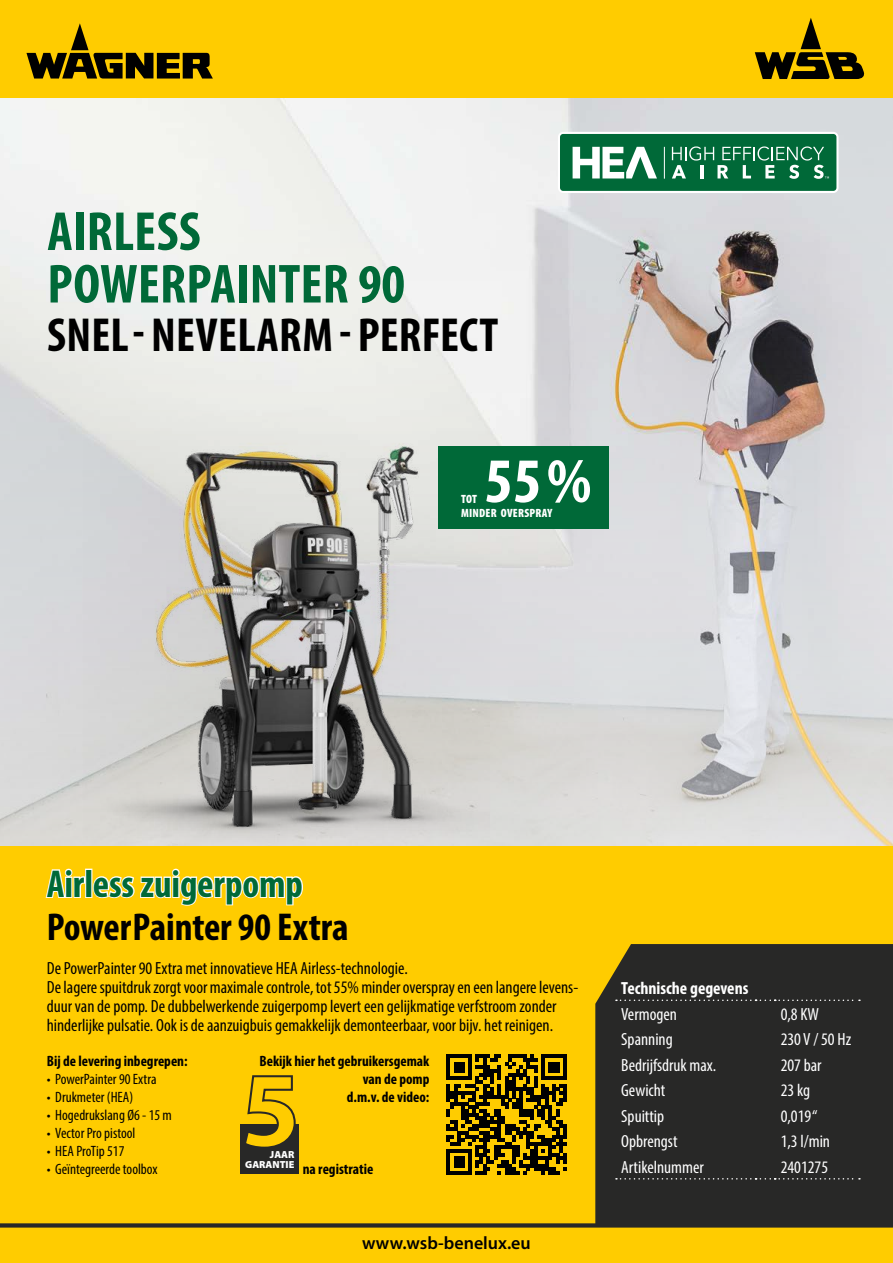
<style>
.page{position:relative;width:893px;height:1263px;background:#fff}
.page>*{position:absolute;margin:0;border:0;box-sizing:border-box;transform-origin:0 0}
.t1{font:700 108px "Myriad Pro";color:#fc0}
.t2{font:700 condensed 55.5px/52.5px "Myriad Pro";letter-spacing:.005em;color:#006938}
.t3{font:700 condensed 48px "Myriad Pro";letter-spacing:.005em;color:#000}
.t4{font:700 condensed 39px "Myriad Pro";letter-spacing:-.005em;color:#000}
.t5{font:700 condensed 39px "Myriad Pro";letter-spacing:-.005em;color:#006938}
.t6{font:600 18px "Myriad Pro";color:#000}
.t7{font:condensed 17.7px/19.2px "Myriad Pro";color:#000}
.t8{font:condensed 17.7px "Myriad Pro";color:#fff}
.t9{font:700 condensed 17.7px "Myriad Pro";color:#fff}
.t10{font:condensed 15px "Myriad Pro";color:#000}
.t11{font:700 condensed 15px/18px "Myriad Pro";color:#000;text-align:right}
.t12{font:900 condensed 12px/13.5px "Myriad Pro";letter-spacing:.02em;color:#fff}
.t13{font:900 10.2px/10.2px "Myriad Pro";color:#fff;text-align:right}
</style>
<div class="page">
<img style="left:0;top:98px;width:893px;height:748px">
<div style="left:0;top:846px;width:893px;height:417px;background:#fc0"></div>
<svg style="left:45px;top:868px;width:41px;height:30px"></svg>
<div style="left:85px;top:869px;width:7px;height:29px;border:2px solid #fff"></div>
<svg style="left:92px;top:868px;width:211px;height:38px"></svg>
<div style="left:595px;top:944px;width:298px;height:279px;background:#282827"></div>
<svg style="left:616px;top:999px;width:244px;height:2px"></svg>
<svg style="left:616px;top:1178px;width:244px;height:1px"></svg>
<svg style="left:558px;top:132px;width:280px;height:61px"></svg>
<div style="left:83px;top:838px;width:406px;height:8px;background:#dddcda"></div>
<img style="left:83px;top:432px;width:406px;height:406px">
<div style="left:438px;top:446px;width:170px;height:83px;background:#006938"></div>
<svg style="left:486px;top:460px;width:104px;height:43px"></svg>
<div style="left:241px;top:1124px;width:58px;height:50px;background:#282827"></div>
<svg style="left:247px;top:1075px;width:49px;height:49px"></svg>
<svg style="left:446px;top:1054px;width:121px;height:121px"></svg>
<div style="left:0;top:0;width:893px;height:98px;background:#fc0"></div>
<svg style="left:26px;top:23px;width:187px;height:56px"></svg>
<svg style="left:755px;top:18px;width:110px;height:61px"></svg>
<svg style="left:0;top:1223px;width:893px;height:4px;background:#343124"></svg>
<h2 class="t2" style="left:47px;top:204px;width:359px">Airless<br>PowerPainter 90</h2>
<h3 class="t3" style="left:47px;top:304px;width:453px">Snel - Nevelarm - Perfect</h3>
<p class="t12" style="left:461px;top:493px;width:93px">TOT<br>MINDER OVERSPRAY</p>
<h3 class="t5" style="left:47px;top:859px;width:258px">Airless zuigerpomp</h3>
<h3 class="t4" style="left:47px;top:902px;width:303px">PowerPainter 90 Extra</h3>
<p class="t7" style="left:47px;top:958px;width:533px">De PowerPainter 90 Extra met innovatieve HEA Airless-technologie.<br>De lagere spuitdruk zorgt voor maximale controle, tot 55% minder overspray en een langere levens&shy;duur van de pomp. De dubbelwerkende zuigerpomp levert een gelijkmatige verfstroom zonder hinderlijke pulsatie. Ook is de aanzuigbuis gemakkelijk demonteerbaar, voor bijv. het reinigen.</p>
<p class="t11" style="left:47px;top:1051px;width:142px">Bij de levering inbegrepen:</p>
<p class="t10" style="left:47px;top:1069px;width:111px">• PowerPainter 90 Extra</p>
<p class="t10" style="left:47px;top:1087px;width:88px">• Drukmeter (HEA)</p>
<p class="t10" style="left:47px;top:1105px;width:127px">• Hogedrukslang Ø6 - 15 m</p>
<p class="t10" style="left:47px;top:1123px;width:90px">• Vector Pro pistool</p>
<p class="t10" style="left:47px;top:1141px;width:79px">• HEA ProTip 517</p>
<p class="t10" style="left:47px;top:1159px;width:112px">• Geïntegreerde toolbox</p>
<p class="t11" style="left:259px;top:1051px;width:171px">Bekijk hier het gebruikersgemak van de pomp<br>d.m.v. de video:</p>
<h1 class="t1" style="left:240px;top:1040px;width:61px">5</h1>
<p class="t13" style="left:245px;top:1149px;width:51px">JAAR<br>GARANTIE</p>
<p class="t11" style="left:303px;top:1159px;width:72px">na registratie</p>
<p class="t6" style="left:362px;top:1231px;width:170px">www.wsb-benelux.eu</p>
<p class="t9" style="left:621px;top:977px;width:129px">Technische gegevens</p>
<p class="t8" style="left:621px;top:1003px;width:57px">Vermogen</p>
<p class="t8" style="left:781px;top:1003px;width:40px">0,8 KW</p>
<p class="t8" style="left:621px;top:1028px;width:53px">Spanning</p>
<p class="t8" style="left:781px;top:1028px;width:72px">230 V / 50 Hz</p>
<p class="t8" style="left:621px;top:1054px;width:97px">Bedrijfsdruk max.</p>
<p class="t8" style="left:781px;top:1054px;width:42px">207 bar</p>
<p class="t8" style="left:621px;top:1079px;width:46px">Gewicht</p>
<p class="t8" style="left:781px;top:1079px;width:31px">23 kg</p>
<p class="t8" style="left:621px;top:1105px;width:44px">Spuittip</p>
<p class="t8" style="left:781px;top:1105px;width:39px">0,019“</p>
<p class="t8" style="left:621px;top:1130px;width:58px">Opbrengst</p>
<p class="t8" style="left:781px;top:1130px;width:51px">1,3 l/min</p>
<p class="t8" style="left:621px;top:1156px;width:84px">Artikelnummer</p>
<p class="t8" style="left:781px;top:1156px;width:49px">2401275</p>
</div>
